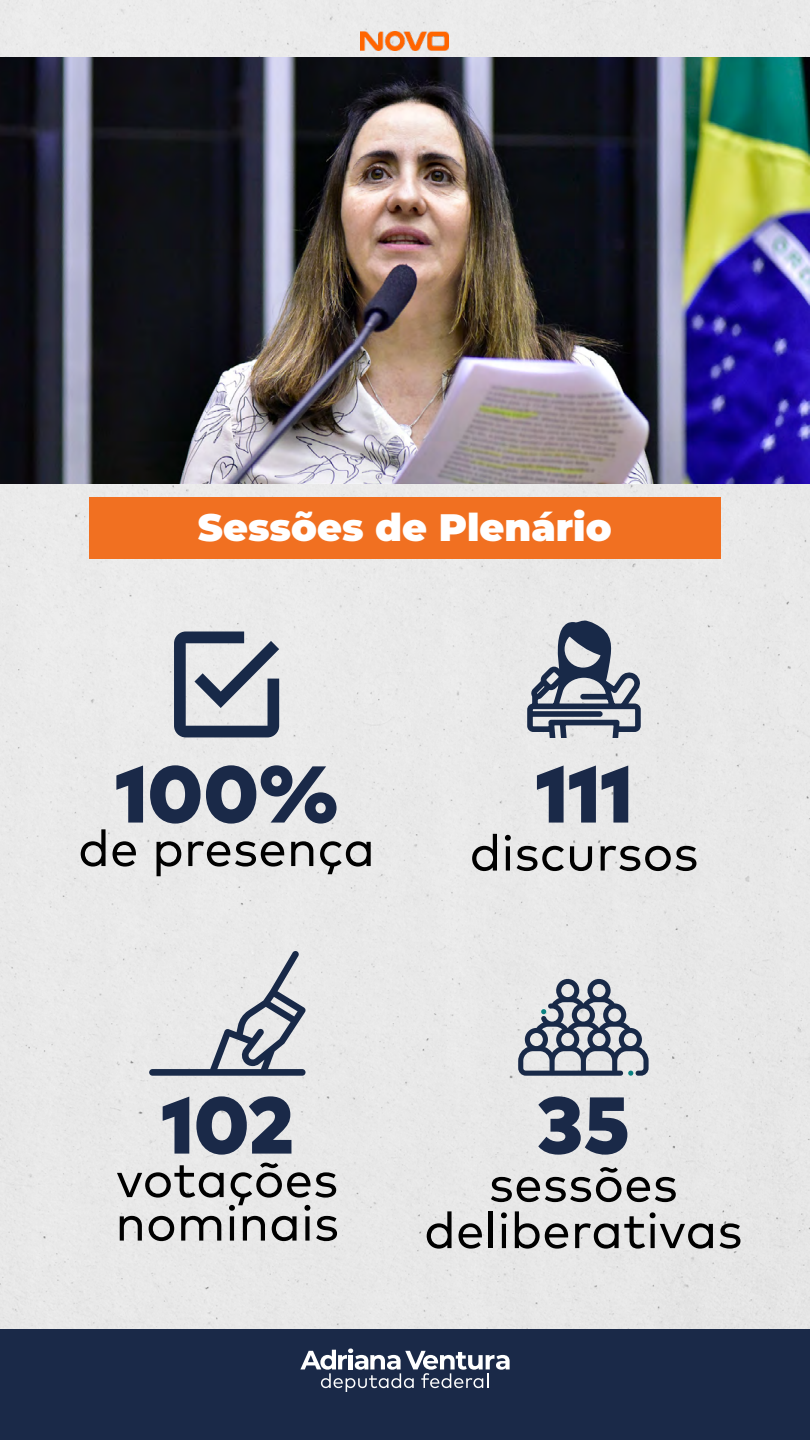
<style>
.page{position:relative;width:810px;height:1440px;background:#fff}
.page>*{position:absolute;margin:0;border:0;box-sizing:border-box;transform-origin:0 0}
.t1{font:900 80.25px "Mark Pro";color:#1a2948}
.t2{font:51px/46.5px "Mark Pro";color:#000;text-align:center}
.t3{font:900 38.25px "Montserrat";color:#fff}
</style>
<div class="page">
<div style="left:0;top:0;width:810px;height:1329px;background:#e9e9e9"></div>
<div style="left:0;top:1329px;width:810px;height:111px;background:#1a2948"></div>
<svg style="left:300px;top:1348px;width:210px;height:44px"></svg>
<div style="left:89px;top:497px;width:632px;height:61px;background:#f17021"></div>
<img style="left:361px;top:32px;width:88px;height:19px">
<img style="left:0;top:58px;width:810px;height:425px">
<svg style="left:174px;top:632px;width:105px;height:105px;background:#9198a5"></svg>
<svg style="left:149px;top:951px;width:157px;height:125px;background:#c5c8cd"></svg>
<svg style="left:526px;top:619px;width:116px;height:118px;background:#959ca8"></svg>
<svg style="left:518px;top:979px;width:131px;height:97px;background:#a0a6b0"></svg>
<p class="t3" style="left:198px;top:499px;width:415px">Sessões de Plenário</p>
<h1 class="t1" style="left:115px;top:732px;width:225px">100%</h1>
<p class="t2" style="left:78px;top:821px;width:298px">de presença</p>
<h1 class="t1" style="left:536px;top:732px;width:99px">111</h1>
<p class="t2" style="left:470px;top:825px;width:231px">discursos</p>
<h1 class="t1" style="left:161px;top:1063px;width:134px">102</h1>
<p class="t2" style="left:115px;top:1153px;width:225px;line-height:43.5px;text-align:left">votações nominais</p>
<h1 class="t1" style="left:537px;top:1063px;width:94px">35</h1>
<p class="t2" style="left:424px;top:1156px;width:320px">sessões deliberativas</p>
</div>
